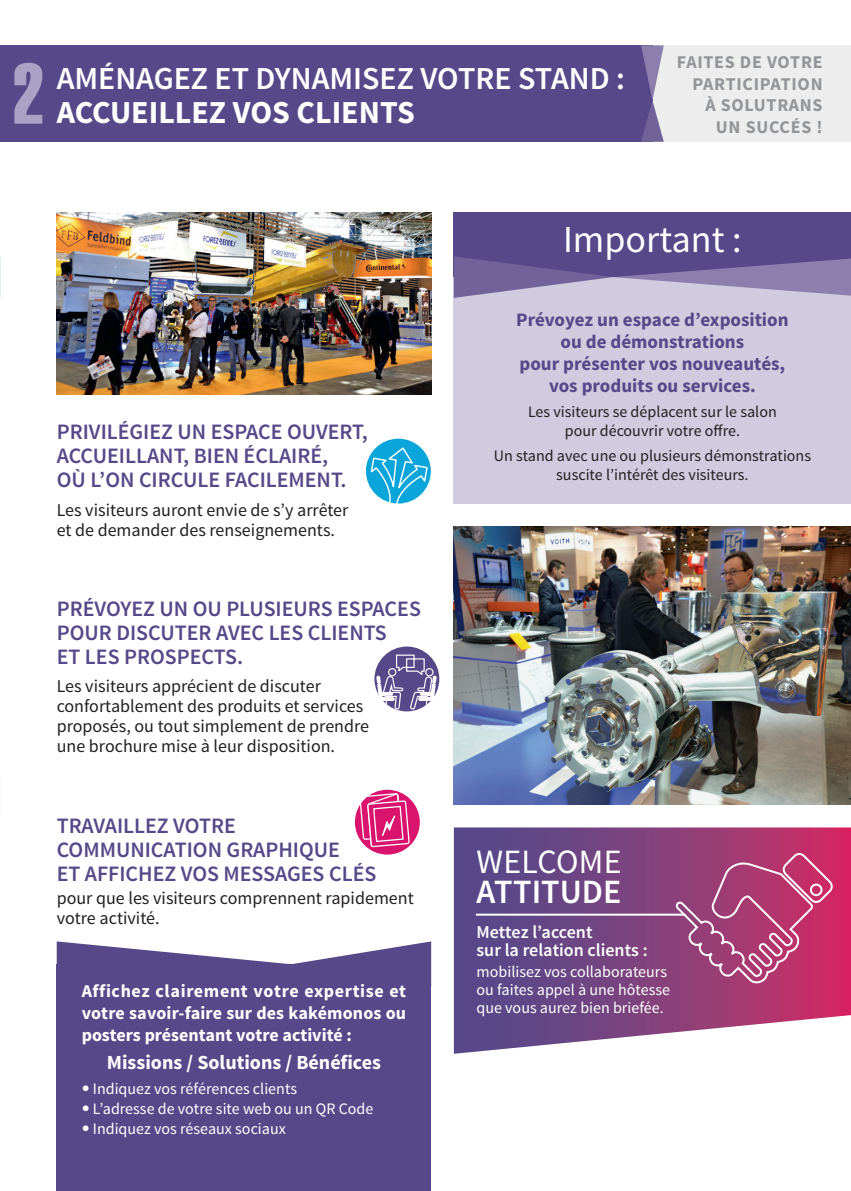
<style>
.page{position:relative;width:851px;height:1191px;background:#fff}
.page>*{position:absolute;margin:0;border:0;box-sizing:border-box;transform-origin:0 0}
.t1{font:84px "Helvetica LT Std Extra Comp";color:#aaa2c5}
.t2{font:38px "Source Sans Pro";color:#fff}
.t3{font:600 34px "Source Sans Pro";color:#fff}
.t4{font:34px "Source Sans Pro";letter-spacing:.01em;color:#fff}
.t5{font:600 32px "Source Sans Pro";color:#fff}
.t6{font:700 32px "Source Sans Pro";color:#fff}
.t7{font:600 22px/24px "Source Sans Pro";color:#574889}
.t8{font:700 20px "Source Sans Pro";color:#fff}
.t9{font:700 19px/22px "Source Sans Pro";color:#574889;text-align:center}
.t10{font:18px/20px "Source Sans Pro";color:#231f20}
.t11{font:700 18px/22px "Source Sans Pro";color:#fff;text-align:justify}
.t12{font:700 18px/21.6px "Source Sans Pro";letter-spacing:.04em;color:#939598;text-align:right}
.t13{font:600 18px/18px "Source Sans Pro";color:#fff}
.t14{font:16px/18px "Source Sans Pro";color:#fff}
.t15{font:16px/19px "Source Sans Pro";color:#231f20;text-align:center}
.s1{font-family:"Helvetica Neue LT Std"}
</style>
<div class="page">
<div style="left:574px;top:45px;width:276px;height:97px;background:#ecedec"></div>
<div style="left:0;top:45px;width:652px;height:97px;background:#574889"></div>
<svg style="left:641px;top:45px;width:22px;height:97px"></svg>
<div style="left:454px;top:213px;width:396px;height:69px;background:#574889"></div>
<div style="left:454px;top:277px;width:396px;height:227px;background:#d0cbdf"></div>
<svg style="left:454px;top:256px;width:396px;height:42px"></svg>
<div style="left:57px;top:964px;width:374px;height:227px;background:#574889"></div>
<svg style="left:57px;top:941px;width:374px;height:23px"></svg>
<img style="left:57px;top:213px;width:374px;height:181px">
<img style="left:454px;top:527px;width:396px;height:277px">
<svg style="left:454px;top:827px;width:396px;height:226px;background:#89578d"></svg>
<svg style="left:673px;top:850px;width:162px;height:136px;background:#b2487b"></svg>
<hr style="left:476px;top:913px;width:208px;height:2px;background:#fff">
<div style="left:366px;top:439px;width:65px;height:64px;background:#0aa5da;border-radius:50%"></div>
<svg style="left:369px;top:446px;width:59px;height:58px"></svg>
<div style="left:374px;top:646px;width:65px;height:65px;background:#574889;border-radius:50%"></div>
<svg style="left:375px;top:654px;width:62px;height:58px"></svg>
<div style="left:355px;top:789px;width:65px;height:65px;background:#d9136e;border-radius:50%"></div>
<svg style="left:360px;top:789px;width:49px;height:66px"></svg>
<h1 class="t1" style="left:13px;top:43px;width:33px">2</h1>
<h3 class="t5" style="left:57px;top:58px;width:569px">AMÉNAGEZ ET DYNAMISEZ VOTRE STAND :</h3>
<h3 class="t6" style="left:57px;top:91px;width:359px">ACCUEILLEZ VOS CLIENTS</h3>
<p class="t12" style="left:676px;top:52px;width:147px">FAITES DE VOTRE<br>PARTICIPATION<br>À SOLUTRANS<br>UN SUCCÉS !</p>
<p class="t7" style="left:57px;top:420px;width:312px">PRIVILÉGIEZ UN ESPACE OUVERT,<br>ACCUEILLANT, BIEN ÉCLAIRÉ,<br>OÙ L’ON CIRCULE FACILEMENT.</p>
<p class="t10" style="left:57px;top:500px;width:293px">Les visiteurs auront envie de s’y arrêter et de demander des renseignements.</p>
<p class="t7" style="left:57px;top:597px;width:365px">PRÉVOYEZ UN OU PLUSIEURS ESPACES<br>POUR DISCUTER AVEC LES CLIENTS<br>ET LES PROSPECTS.</p>
<p class="t10" style="left:57px;top:676px;width:314px">Les visiteurs apprécient de discuter confortablement des produits et services proposés, ou tout simplement de prendre une brochure mise à leur disposition.</p>
<p class="t7" style="left:57px;top:814px;width:321px">TRAVAILLEZ VOTRE<br>COMMUNICATION GRAPHIQUE<br>ET AFFICHEZ VOS MESSAGES CLÉS</p>
<p class="t10" style="left:57px;top:888px;width:358px">pour que les visiteurs comprennent rapidement votre activité.</p>
<p class="t11" style="left:82px;top:980px;width:326px">Affichez clairement votre expertise et votre savoir-faire sur des kakémonos ou posters présentant votre activité :</p>
<p class="t8" style="left:107px;top:1049px;width:275px">Missions / Solutions / Bénéfices</p>
<p class="t14" style="left:82px;top:1080px;width:217px"><span class="s1">•</span> Indiquez vos références clients</p>
<p class="t14" style="left:82px;top:1100px;width:293px"><span class="s1">•</span> L’adresse de votre site web ou un QR Code</p>
<p class="t14" style="left:82px;top:1120px;width:206px"><span class="s1">•</span> Indiquez vos réseaux sociaux</p>
<h2 class="t2" style="left:563px;top:216px;width:180px">Important :</h2>
<p class="t9" style="left:516px;top:309px;width:274px">Prévoyez un espace d’exposition ou de démonstrations<br>pour présenter vos nouveautés, vos produits ou services.</p>
<p class="t15" style="left:528px;top:402px;width:250px">Les visiteurs se déplacent sur le salon pour découvrir votre offre.</p>
<p class="t15" style="left:493px;top:446px;width:319px">Un stand avec une ou plusieurs démonstrations suscite l’intérêt des visiteurs.</p>
<h3 class="t4" style="left:476px;top:840px;width:146px">WELCOME</h3>
<h3 class="t3" style="left:476px;top:870px;width:146px">ATTITUDE</h3>
<p class="t13" style="left:476px;top:923px;width:172px">Mettez l’accent<br>sur la relation clients :</p>
<p class="t14" style="left:476px;top:962px;width:195px">mobilisez vos collaborateurs ou faites appel à une hôtesse que vous aurez bien briefée.</p>
</div>
